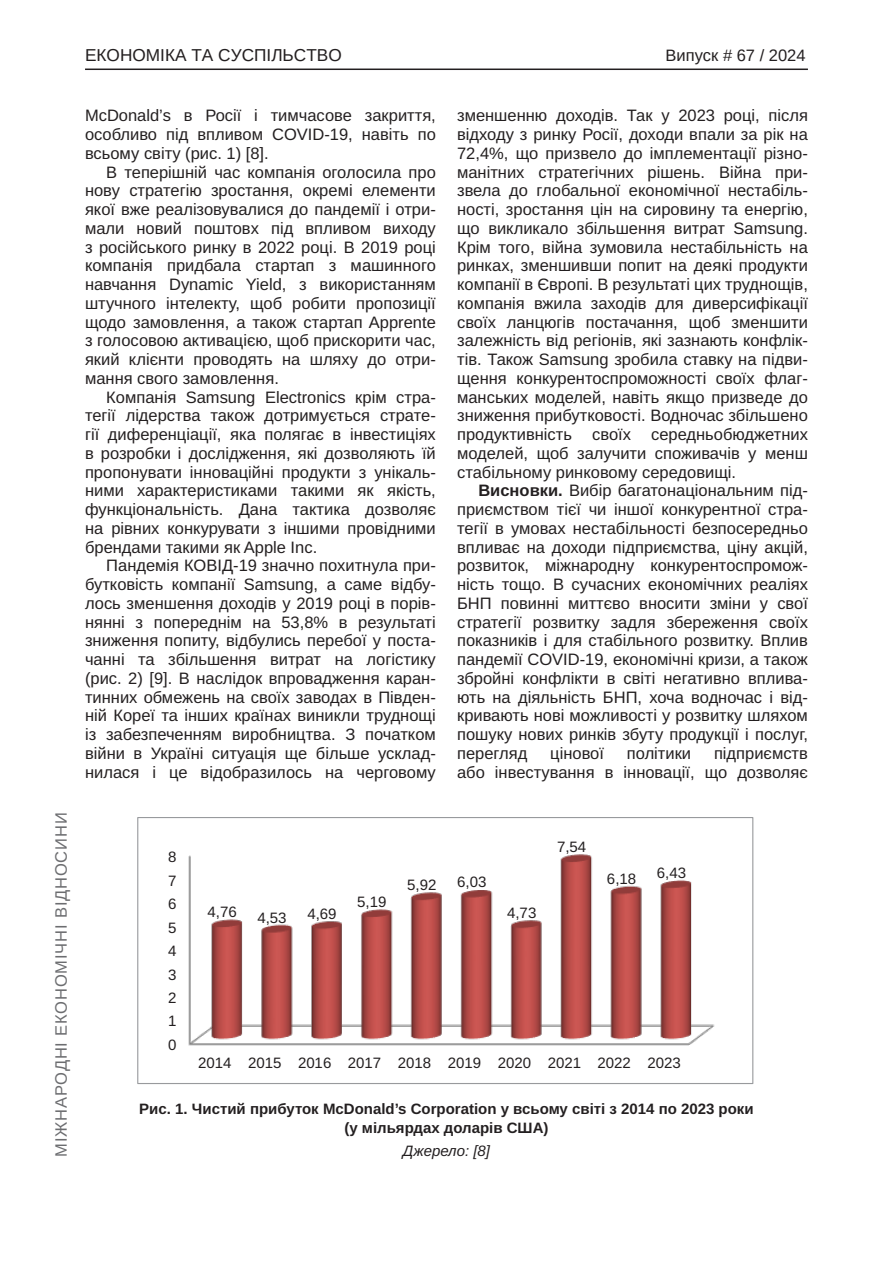
<style>
.page{position:relative;width:893px;height:1263px;background:#fff}
.page>*{position:absolute;margin:0;border:0;box-sizing:border-box;transform-origin:0 0}
.t1{font:17.25px "Arimo";color:#231f20}
.Текст_основной_G{font:16.5px/18.8px "Arimo";color:#231f20;text-align:justify}
.t2{font:16.5px "Arimo";letter-spacing:.05em;color:#6c6d70}
.t3{font:16.5px "Arimo";color:#231f20}
.Рисунок_N{font:700 15px/18.8px "Arimo";color:#231f20;text-align:center}
.t4{font:15px "Arimo Roman";color:#231f20}
.Джерело{font:italic 15px "Arimo";color:#231f20}
.s1{font-weight:700}
</style>
<div class="page">
<hr style="left:85px;top:69px;width:723px;height:1px;background:#231f20">
<img style="left:188px;top:854px;width:527px;height:192px">
<div style="left:137px;top:817px;width:616px;height:267px;border:1px solid #989a9d"></div>
<p class="t1" style="left:85px;top:45px;width:258px">ЕКОНОМІКА ТА СУСПІЛЬСТВО</p>
<p class="t3" style="left:665px;top:46px;width:142px">Випуск # 67 / 2024</p>
<p class="t2" style="left:52px;top:1157px;width:346px;rotate:-90deg">МІЖНАРОДНІ ЕКОНОМІЧНІ ВІДНОСИНИ</p>
<p class="Текст_основной_G" style="left:85px;top:106px;width:352px">McDonald’s в Росії і тимчасове закриття, особливо під впливом COVID-19, навіть по всьому світу (рис. 1) [8].</p>
<p class="Текст_основной_G" style="left:85px;top:163px;width:352px;text-indent:21px">В теперішній час компанія оголосила про нову стратегію зростання, окремі елементи якої вже реалізовувалися до пандемії і отри&shy;мали новий поштовх під впливом виходу з російського ринку в 2022 році. В 2019 році компанія придбала стартап з машинного навчання Dynamic Yield, з використанням штучного інтелекту, щоб робити пропозиції щодо замовлення, а також стартап Apprente з голосовою активацією, щоб прискорити час, який клієнти проводять на шляху до отри&shy;мання свого замовлення.</p>
<p class="Текст_основной_G" style="left:85px;top:388px;width:352px;text-indent:21px">Компанія Samsung Electronics крім стра&shy;тегії лідерства також дотримується страте&shy;гії диференціації, яка полягає в інвестиціях в розробки і дослідження, які дозволяють їй пропонувати інноваційні продукти з унікаль&shy;ними характеристиками такими як якість, функціональність. Дана тактика дозволяє на рівних конкурувати з іншими провідними брендами такими як Apple Inc.</p>
<p class="Текст_основной_G" style="left:85px;top:556px;width:352px;text-indent:21px">Пандемія КОВІД-19 значно похитнула при&shy;бутковість компанії Samsung, а саме відбу&shy;лось зменшення доходів у 2019 році в порів&shy;нянні з попереднім на 53,8% в результаті зниження попиту, відбулись перебої у поста&shy;чанні та збільшення витрат на логістику (рис. 2) [9]. В наслідок впровадження каран&shy;тинних обмежень на своїх заводах в Півден&shy;ній Кореї та інших країнах виникли труднощі із забезпеченням виробництва. З початком війни в Україні ситуація ще більше усклад&shy;нилася і це відобразилось на черговому</p>
<p class="Текст_основной_G" style="left:457px;top:106px;width:352px">зменшенню доходів. Так у 2023 році, після відходу з ринку Росії, доходи впали за рік на 72,4%, що призвело до імплементації різно&shy;манітних стратегічних рішень. Війна при&shy;звела до глобальної економічної нестабіль&shy;ності, зростання цін на сировину та енергію, що викликало збільшення витрат Samsung.<br>Крім того, війна зумовила нестабільність на ринках, зменшивши попит на деякі продукти компанії в Європі. В результаті цих труднощів, компанія вжила заходів для диверсифікації своїх ланцюгів постачання, щоб зменшити залежність від регіонів, які зазнають конфлік&shy;тів. Також Samsung зробила ставку на підви&shy;щення конкурентоспроможності своїх флаг&shy;манських моделей, навіть якщо призведе до зниження прибутковості. Водночас збільшено продуктивність своїх середньобюджетних моделей, щоб залучити споживачів у менш стабільному ринковому середовищі.</p>
<p class="Текст_основной_G" style="left:457px;top:481px;width:352px;text-indent:21px"><span class="s1">Висновки.</span> Вибір багатонаціональним під&shy;приємством тієї чи іншої конкурентної стра&shy;тегії в умовах нестабільності безпосередньо впливає на доходи підприємства, ціну акцій, розвиток, міжнародну конкурентоспромож&shy;ність тощо. В сучасних економічних реаліях БНП повинні миттєво вносити зміни у свої стратегії розвитку задля збереження своїх показників і для стабільного розвитку. Вплив пандемії COVID-19, економічні кризи, а також збройні конфлікти в світі негативно вплива&shy;ють на діяльність БНП, хоча водночас і від&shy;кривають нові можливості у розвитку шляхом пошуку нових ринків збуту продукції і послуг, перегляд</p>
<p class="Текст_основной_G" style="left:457px;top:744px;width:352px;text-align:right">підприємств<br>або інвестування в інновації, що дозволяє</p>
<p class="Текст_основной_G" style="left:550px;top:744px;width:55px">цінової</p>
<p class="Текст_основной_G" style="left:627px;top:744px;width:66px">політики</p>
<p class="t4" style="left:168px;top:846px;width:10px">8</p>
<p class="t4" style="left:557px;top:836px;width:31px">7,54</p>
<p class="t4" style="left:168px;top:870px;width:10px">7</p>
<p class="t4" style="left:168px;top:893px;width:10px">6</p>
<p class="t4" style="left:168px;top:917px;width:10px">5</p>
<p class="t4" style="left:168px;top:940px;width:10px">4</p>
<p class="t4" style="left:168px;top:964px;width:10px">3</p>
<p class="t4" style="left:168px;top:987px;width:10px">2</p>
<p class="t4" style="left:168px;top:1011px;width:10px">1</p>
<p class="t4" style="left:168px;top:1034px;width:10px">0</p>
<p class="t4" style="left:207px;top:902px;width:31px">4,76</p>
<p class="t4" style="left:257px;top:907px;width:31px">4,53</p>
<p class="t4" style="left:307px;top:903px;width:31px">4,69</p>
<p class="t4" style="left:357px;top:891px;width:31px">5,19</p>
<p class="t4" style="left:407px;top:874px;width:31px">5,92</p>
<p class="t4" style="left:457px;top:872px;width:31px">6,03</p>
<p class="t4" style="left:507px;top:902px;width:31px">4,73</p>
<p class="t4" style="left:607px;top:868px;width:31px">6,18</p>
<p class="t4" style="left:657px;top:862px;width:31px">6,43</p>
<p class="t4" style="left:198px;top:1052px;width:484px">2014 2015 2016 2017 2018 2019 2020 2021 2022 2023</p>
<p class="Рисунок_N" style="left:139px;top:1099px;width:616px">Рис. 1. Чистий прибуток McDonald’s Corporation у всьому світі з 2014 по 2023 роки (у мільярдах доларів США)</p>
<p class="Джерело" style="left:403px;top:1140px;width:89px">Джерело: [8]</p>
</div>
